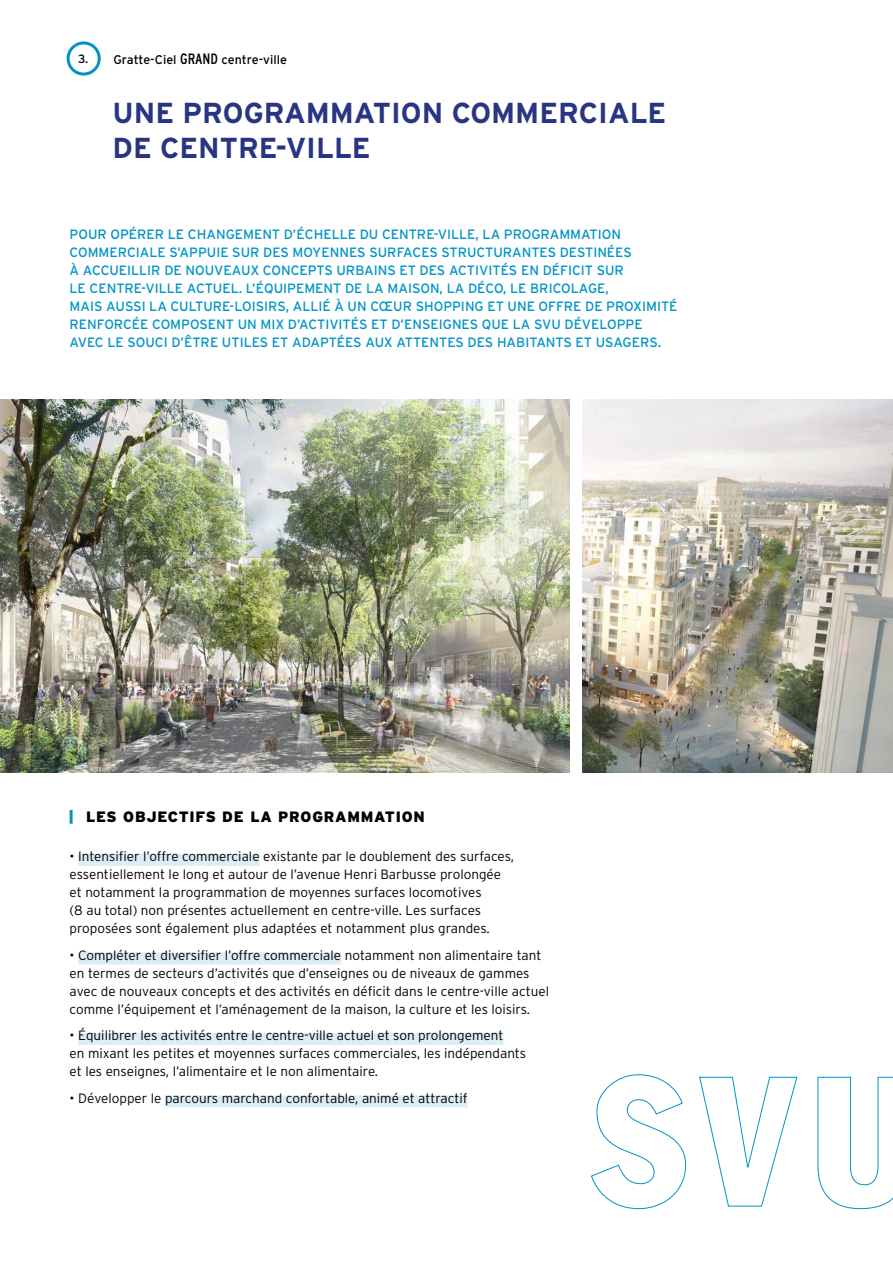
<style>
.page{position:relative;width:893px;height:1263px;background:#fff}
.page>*{position:absolute;margin:0;border:0;box-sizing:border-box;transform-origin:0 0}
.t1{font:700 28.95px/34.7px "Interstate";color:#283583}
.t2{font:900 15px "Interstate";letter-spacing:.05em;color:#000}
.t3{font:300 13.5px/18px "Interstate";color:#000}
.t4{font:13.5px/18px "Interstate";color:#0094c5}
.t5{font:12.6px "Interstate";color:#000}
.t6{font:12px "Interstate";color:#000}
.s1{font-family:"Interstate Condensed";font-size:15px}
</style>
<div class="page">
<div style="left:67px;top:41px;width:34px;height:35px;border:3px solid #0094c5;border-radius:50%"></div>
<svg style="left:591px;top:1074px;width:95px;height:135px"></svg>
<svg style="left:699px;top:1076px;width:99px;height:131px"></svg>
<svg style="left:817px;top:1076px;width:76px;height:133px"></svg>
<img style="left:0;top:400px;width:570px;height:372px">
<img style="left:583px;top:400px;width:310px;height:372px">
<div style="left:78px;top:854px;width:182px;height:12px;background:#dbedf7"></div>
<div style="left:78px;top:952px;width:263px;height:12px;background:#dbedf7"></div>
<div style="left:78px;top:1033px;width:425px;height:12px;background:#dbedf7"></div>
<div style="left:165px;top:1095px;width:303px;height:12px;background:#dbedf7"></div>
<hr style="left:70px;top:810px;width:3px;height:14px;background:#0094c5">
<p class="t6" style="left:78px;top:52px;width:12px">3.</p>
<p class="t5" style="left:113px;top:52px;width:175px">Gratte-Ciel <span class="s1">GRAND</span> centre-ville</p>
<h1 class="t1" style="left:113px;top:95px;width:555px">UNE PROGRAMMATION COMMERCIALE<br>DE CENTRE-VILLE</h1>
<p class="t4" style="left:70px;top:225px;width:609px">POUR OPÉRER LE CHANGEMENT D’ÉCHELLE DU CENTRE-VILLE, LA PROGRAMMATION COMMERCIALE S’APPUIE SUR DES MOYENNES SURFACES STRUCTURANTES DESTINÉES<br>À ACCUEILLIR DE NOUVEAUX CONCEPTS URBAINS ET DES ACTIVITÉS EN DÉFICIT SUR<br>LE CENTRE-VILLE ACTUEL. L’ÉQUIPEMENT DE LA MAISON, LA DÉCO, LE BRICOLAGE,<br>MAIS AUSSI LA CULTURE-LOISIRS, ALLIÉ À UN CŒUR SHOPPING ET UNE OFFRE DE PROXIMITÉ RENFORCÉE COMPOSENT UN MIX D’ACTIVITÉS ET D’ENSEIGNES QUE LA SVU DÉVELOPPE AVEC LE SOUCI D’ÊTRE UTILES ET ADAPTÉES AUX ATTENTES DES HABITANTS ET USAGERS.</p>
<p class="t2" style="left:86px;top:808px;width:340px">LES OBJECTIFS DE LA PROGRAMMATION</p>
<p class="t3" style="left:70px;top:847px;width:446px">• Intensifier l’offre commerciale existante par le doublement des surfaces, essentiellement le long et autour de l’avenue Henri Barbusse prolongée et notamment la programmation de moyennes surfaces locomotives<br>(8 au total) non présentes actuellement en centre-ville. Les surfaces proposées sont également plus adaptées et notamment plus grandes.</p>
<p class="t3" style="left:70px;top:946px;width:481px">• Compléter et diversifier l’offre commerciale notamment non alimentaire tant en termes de secteurs d’activités que d’enseignes ou de niveaux de gammes avec de nouveaux concepts et des activités en déficit dans le centre-ville actuel comme l’équipement et l’aménagement de la maison, la culture et les loisirs.</p>
<p class="t3" style="left:70px;top:1026px;width:458px">• Équilibrer les activités entre le centre-ville actuel et son prolongement<br>en mixant les petites et moyennes surfaces commerciales, les indépendants et les enseignes, l’alimentaire et le non alimentaire.</p>
<p class="t3" style="left:70px;top:1089px;width:399px">• Développer le parcours marchand confortable, animé et attractif</p>
</div>
